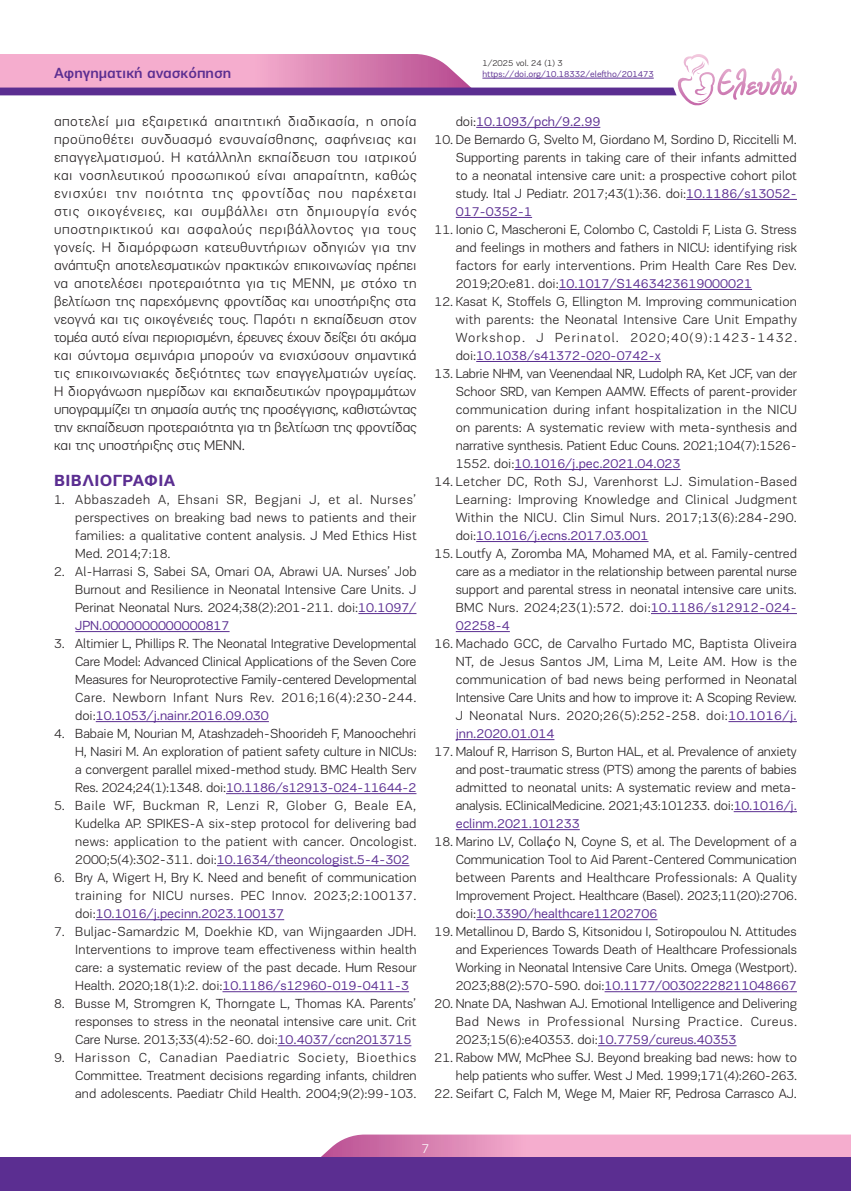
<style>
.page{position:relative;width:851px;height:1191px;background:#fff}
.page>*{position:absolute;margin:0;border:0;box-sizing:border-box;transform-origin:0 0}
.t1{font:700 16.5px "PF Encore Sans Pro";letter-spacing:.02em;color:#5b2e91}
.t2{font:500 15px "PF Encore Sans Pro";color:#5b2e91}
.t3{font:300 14.25px/18px "PF Encore Sans Pro";letter-spacing:-.005em;color:#231f20;text-align:justify}
.t4{font:300 13.5px/18px "PF Encore Sans Pro";letter-spacing:-.005em;color:#231f20;text-align:justify}
.t5{font:13.5px "PF Encore Sans Pro";letter-spacing:-.005em;color:#5b2e91}
.t6{font:300 13.5px "PF Encore Sans Pro";color:#fff}
.t7{font:9px "PF Encore Sans Pro";color:#5b2e91}
.t8{font:300 9px "PF Encore Sans Pro";color:#231f20}
.s1{font-weight:400;color:#5b2e91}
.s2{font-weight:300;color:#231f20}
.s3{font-family:"Consolas";font-weight:400}
</style>
<div class="page">
<svg style="left:321px;top:1134px;width:529px;height:23px;background:#eba1c6"></svg>
<div style="left:0;top:1157px;width:850px;height:34px;background:#5b2e91"></div>
<svg style="left:0;top:54px;width:796px;height:52px"></svg>
<hr style="left:358px;top:613px;width:58px;height:1px;background:#5b2e91">
<hr style="left:75px;top:631px;width:154px;height:1px;background:#5b2e91">
<hr style="left:96px;top:721px;width:173px;height:1px;background:#5b2e91">
<hr style="left:226px;top:793px;width:190px;height:1px;background:#5b2e91">
<hr style="left:217px;top:865px;width:192px;height:1px;background:#5b2e91">
<hr style="left:96px;top:919px;width:188px;height:1px;background:#5b2e91">
<hr style="left:222px;top:991px;width:187px;height:1px;background:#5b2e91">
<hr style="left:277px;top:1045px;width:134px;height:1px;background:#5b2e91">
<hr style="left:476px;top:127px;width:124px;height:1px;background:#5b2e91">
<hr style="left:686px;top:199px;width:110px;height:1px;background:#5b2e91">
<hr style="left:455px;top:217px;width:77px;height:1px;background:#5b2e91">
<hr style="left:558px;top:289px;width:194px;height:1px;background:#5b2e91">
<hr style="left:476px;top:361px;width:184px;height:1px;background:#5b2e91">
<hr style="left:514px;top:469px;width:166px;height:1px;background:#5b2e91">
<hr style="left:476px;top:541px;width:172px;height:1px;background:#5b2e91">
<hr style="left:651px;top:613px;width:145px;height:1px;background:#5b2e91">
<hr style="left:455px;top:631px;width:55px;height:1px;background:#5b2e91">
<hr style="left:728px;top:721px;width:68px;height:1px;background:#5b2e91">
<hr style="left:455px;top:739px;width:99px;height:1px;background:#5b2e91">
<hr style="left:733px;top:811px;width:63px;height:1px;background:#5b2e91">
<hr style="left:455px;top:829px;width:124px;height:1px;background:#5b2e91">
<hr style="left:476px;top:919px;width:181px;height:1px;background:#5b2e91">
<hr style="left:604px;top:991px;width:192px;height:1px;background:#5b2e91">
<hr style="left:598px;top:1045px;width:138px;height:1px;background:#5b2e91">
<p class="t8" style="left:482px;top:58px;width:82px">1/2025 vol. 24 (1) 3</p>
<p class="t2" style="left:54px;top:64px;width:179px">Αφηγηματική ανασκόπηση</p>
<p class="t7" style="left:482px;top:69px;width:173px">https://doi.org/10.18332/eleftho/201473</p>
<p class="t3" style="left:54px;top:112px;width:364px">αποτελεί μια εξαιρετικά απαιτητική διαδικασία, η οποία προϋποθέτει συνδυασμό ενσυναίσθησης, σαφήνειας και επαγγελματισμού. Η κατάλληλη εκπαίδευση του ιατρικού και νοσηλευτικού προσωπικού είναι απαραίτητη, καθώς ενισχύει την ποιότητα της φροντίδας που παρέχεται στις οικογένειες, και συμβάλλει στη δημιουργία ενός υποστηρικτικού και ασφαλούς περιβάλλοντος για τους γονείς. Η διαμόρφωση κατευθυντήριων οδηγιών για την ανάπτυξη αποτελεσματικών πρακτικών επικοινωνίας πρέπει να αποτελέσει προτεραιότητα για τις ΜΕΝΝ, με στόχο τη βελτίωση της παρεχόμενης φροντίδας και υποστήριξης στα νεογνά και τις οικογένειές τους. Παρότι η εκπαίδευση στον τομέα αυτό είναι περιορισμένη, έρευνες έχουν δείξει ότι ακόμα και σύντομα σεμινάρια μπορούν να ενισχύσουν σημαντικά τις επικοινωνιακές δεξιότητες των επαγγελματιών υγείας.<br>Η διοργάνωση ημερίδων και εκπαιδευτικών προγραμμάτων υπογραμμίζει τη σημασία αυτής της προσέγγισης, καθιστώντας την εκπαίδευση προτεραιότητα για τη βελτίωση της φροντίδας και της υποστήριξης στις ΜΕΝΝ.</p>
<p class="t1" style="left:54px;top:470px;width:123px">ΒΙΒΛΙΟΓΡΑΦΙΑ</p>
<p class="t4" style="left:75px;top:491px;width:343px;text-indent:-21px">1. Abbaszadeh A, Ehsani SR, Begjani J, et al. Nurses’ perspectives on breaking bad news to patients and their families: a qualitative content analysis. J Med Ethics Hist Med. 2014;7:18.</p>
<p class="t4" style="left:75px;top:563px;width:343px;text-indent:-21px">2. Al-Harrasi S, Sabei SA, Omari OA, Abrawi UA. Nurses’ Job Burnout and Resilience in Neonatal Intensive Care Units. J Perinat Neonatal Nurs. 2024;38(2):201-211. doi:<span class="s1">10.1097/ JPN.0000000000000817</span></p>
<p class="t4" style="left:75px;top:634px;width:343px;text-indent:-21px">3. Altimier L, Phillips R. The Neonatal Integrative Developmental Care Model: Advanced Clinical Applications of the Seven Core Measures for Neuroprotective Family-centered Developmental Care. Newborn Infant Nurs Rev. 2016;16(4):230-244. doi:<span class="s1">10.1053/j.nainr.2016.09.030</span></p>
<p class="t4" style="left:75px;top:724px;width:343px;text-indent:-21px">4. Babaie M, Nourian M, Atashzadeh-Shoorideh F, Manoochehri H, Nasiri M. An exploration of patient safety culture in NICUs: a convergent parallel mixed-method study. BMC Health Serv Res. 2024;24(1):1348. doi:<span class="s1">10.1186/s12913-024-11644-2</span></p>
<p class="t4" style="left:75px;top:796px;width:343px;text-indent:-21px">5. Baile WF, Buckman R, Lenzi R, Glober G, Beale EA, Kudelka AP. SPIKES-A six-step protocol for delivering bad news: application to the patient with cancer. Oncologist.<br>2000;5(4):302-311. doi:<span class="s1">10.1634/theoncologist.5-4-302</span></p>
<p class="t4" style="left:75px;top:868px;width:343px;text-indent:-21px">6. Bry A, Wigert H, Bry K. Need and benefit of communication training for NICU nurses. PEC Innov. 2023;2:100137. doi:<span class="s1">10.1016/j.pecinn.2023.100137</span></p>
<p class="t4" style="left:75px;top:922px;width:343px;text-indent:-21px">7. Buljac-Samardzic M, Doekhie KD, van Wijngaarden JDH.<br>Interventions to improve team effectiveness within health care: a systematic review of the past decade. Hum Resour Health. 2020;18(1):2. doi:<span class="s1">10.1186/s12960-019-0411-3</span></p>
<p class="t4" style="left:75px;top:994px;width:342px;text-indent:-21px">8. Busse M, Stromgren K, Thorngate L, Thomas KA. Parents’ responses to stress in the neonatal intensive care unit. Crit Care Nurse. 2013;33(4):52-60. doi:<span class="s1">10.4037/ccn2013715</span></p>
<p class="t4" style="left:75px;top:1048px;width:343px;text-indent:-21px">9. Harisson C, Canadian Paediatric Society, Bioethics Committee. Treatment decisions regarding infants, children and adolescents. Paediatr Child Health. 2004;9(2):99-103.</p>
<p class="t5" style="left:455px;top:114px;width:146px"><span class="s2">doi:</span>10.1093/pch/9.2.99</p>
<p class="t4" style="left:455px;top:131px;width:342px;text-indent:-21px">10. De Bernardo G, Svelto M, Giordano M, Sordino D, Riccitelli M.<br>Supporting parents in taking care of their infants admitted to a neonatal intensive care unit: a prospective cohort pilot study. Ital J Pediatr. 2017;43(1):36. doi:<span class="s1">10.1186/s13052- 017-0352-1</span></p>
<p class="t4" style="left:455px;top:220px;width:343px;text-indent:-21px">11. Ionio C, Mascheroni E, Colombo C, Castoldi F, Lista G. Stress and feelings in mothers and fathers in NICU: identifying risk factors for early interventions. Prim Health Care Res Dev.<br>2019;20:e81. doi:<span class="s1">10.1017/S1463423619000021</span></p>
<p class="t4" style="left:455px;top:292px;width:343px;text-indent:-21px">12. Kasat K, Stoffels G, Ellington M. Improving communication with parents: the Neonatal Intensive Care Unit Empathy Workshop. J Perinatol. 2020;40(9):1423-1432. doi:<span class="s1">10.1038/s41372-020-0742-x</span></p>
<p class="t4" style="left:455px;top:364px;width:343px;text-indent:-21px">13. Labrie NHM, van Veenendaal NR, Ludolph RA, Ket JCF, van der Schoor SRD, van Kempen AAMW. Effects of parent-provider communication during infant hospitalization in the NICU on parents: A systematic review with meta-synthesis and narrative synthesis. Patient Educ Couns. 2021;104(7):1526- 1552. doi:<span class="s1">10.1016/j.pec.2021.04.023</span></p>
<p class="t4" style="left:455px;top:472px;width:343px;text-indent:-21px">14. Letcher DC, Roth SJ, Varenhorst LJ. Simulation-Based Learning: Improving Knowledge and Clinical Judgment Within the NICU. Clin Simul Nurs. 2017;13(6):284-290. doi:<span class="s1">10.1016/j.ecns.2017.03.001</span></p>
<p class="t4" style="left:455px;top:544px;width:343px;text-indent:-21px">15. Loutfy A, Zoromba MA, Mohamed MA, et al. Family-centred care as a mediator in the relationship between parental nurse support and parental stress in neonatal intensive care units.<br>BMC Nurs. 2024;23(1):572. doi:<span class="s1">10.1186/s12912-024- 02258-4</span></p>
<p class="t4" style="left:455px;top:634px;width:343px;text-indent:-21px">16. Machado GCC, de Carvalho Furtado MC, Baptista Oliveira NT, de Jesus Santos JM, Lima M, Leite AM. How is the communication of bad news being performed in Neonatal Intensive Care Units and how to improve it: A Scoping Review.<br>J Neonatal Nurs. 2020;26(5):252-258. doi:<span class="s1">10.1016/j. jnn.2020.01.014</span></p>
<p class="t4" style="left:455px;top:742px;width:342px;text-indent:-21px">17. Malouf R, Harrison S, Burton HAL, et al. Prevalence of anxiety and post-traumatic stress (PTS) among the parents of babies admitted to neonatal units: A systematic review and meta&shy;analysis. EClinicalMedicine. 2021;43:101233. doi:<span class="s1">10.1016/j. eclinm.2021.101233</span></p>
<p class="t4" style="left:455px;top:832px;width:343px;text-indent:-21px">18. Marino LV, Colla<span class="s3">ḉ</span>o N, Coyne S, et al. The Development of a Communication Tool to Aid Parent-Centered Communication between Parents and Healthcare Professionals: A Quality Improvement Project. Healthcare (Basel). 2023;11(20):2706. doi:<span class="s1">10.3390/healthcare11202706</span></p>
<p class="t4" style="left:455px;top:922px;width:343px;text-indent:-21px">19. Metallinou D, Bardo S, Kitsonidou I, Sotiropoulou N. Attitudes and Experiences Towards Death of Healthcare Professionals Working in Neonatal Intensive Care Units. Omega (Westport).<br>2023;88(2):570-590. doi:<span class="s1">10.1177/00302228211048667</span></p>
<p class="t4" style="left:455px;top:994px;width:343px;text-indent:-21px">20. Nnate DA, Nashwan AJ. Emotional Intelligence and Delivering Bad News in Professional Nursing Practice. Cureus.<br>2023;15(6):e40353. doi:<span class="s1">10.7759/cureus.40353</span></p>
<p class="t4" style="left:434px;top:1048px;width:364px;text-align:right">21. Rabow MW, McPhee SJ. Beyond breaking bad news: how to help patients who suffer. West J Med. 1999;171(4):260-263.</p>
<p class="t4" style="left:434px;top:1084px;width:364px">22. Seifart C, Falch M, Wege M, Maier RF, Pedrosa Carrasco AJ.</p>
<p class="t6" style="left:421px;top:1141px;width:9px">7</p>
</div>
